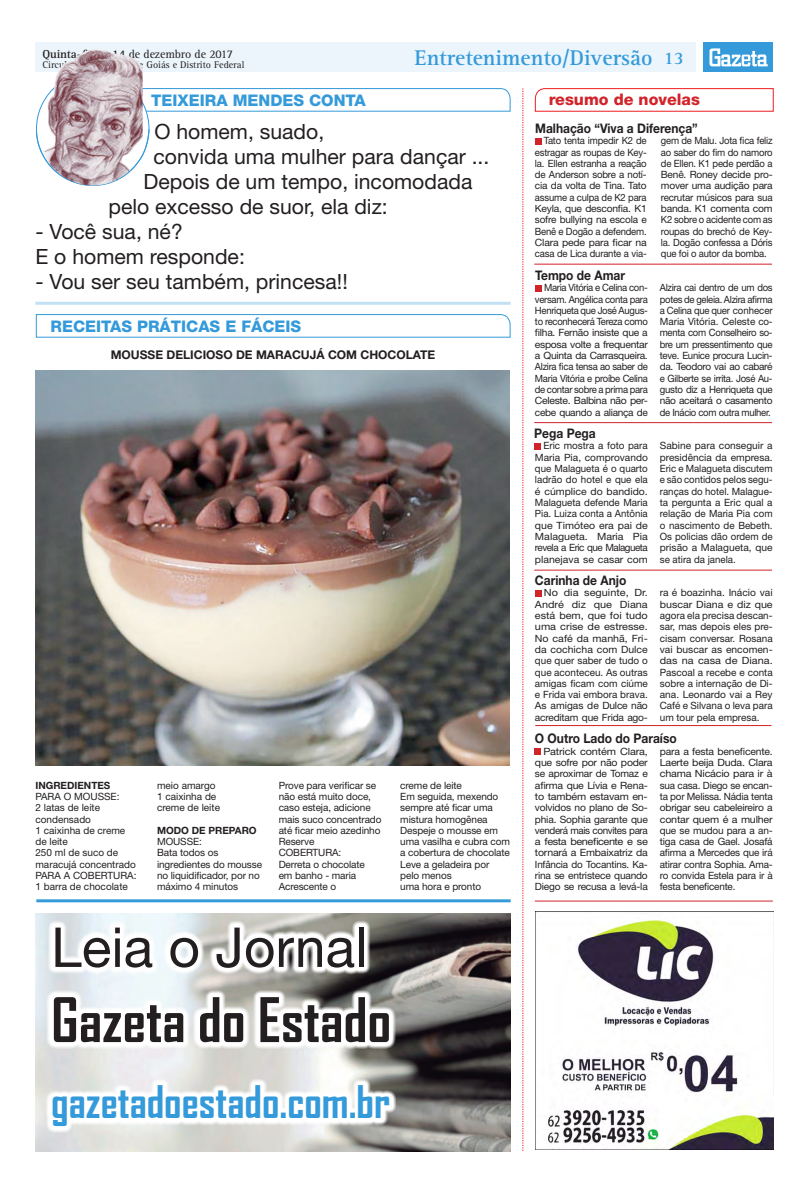
<style>
.page{position:relative;width:808px;height:1191px;background:#fff}
.page>*{position:absolute;margin:0;border:0;box-sizing:border-box;transform-origin:0 0}
.Legenda{font:700 58.8px "Agency FB";color:#231f20}
.Legenda-2{font:55.1px "Helvetica Neue";color:#231f20}
.Legenda-3{font:700 42.9px "Agency FB";color:#349ada}
.t1{font:700 22px "Rotis Serif";color:#349ada}
.txt_colunas{font:21px "Helvetica Neue";color:#231f20}
.t2{font:700 18px "Rotis Serif";color:#349ada}
.Coluna_nome{font:800 16px "Helvetica Neue";color:#349ada}
.Coluna_nome-2{font:800 16px "Helvetica Neue";color:#d1232a}
.t3{font:700 13.2px "Helvetica Neue";color:#231f20;scale:.91 1}
.Intertítulo{font:700 12px "Helvetica Neue";color:#231f20}
.t4{font:12px "Rotis Serif";letter-spacing:-.01em;color:#231f20}
.Curtas_Panorama{font:10px/11.3px "Helvetica Neue";letter-spacing:-.02em;color:#231f20;text-align:justify;scale:.95 1}
.Curtas_Panorama-2{font:10px/11.3px "Helvetica Neue";letter-spacing:-.02em;color:#231f20;text-align:justify}
.txt_colunas-2{font:10px/11.3px "Helvetica Neue";letter-spacing:-.01em;color:#231f20}
.Curtas_Panorama-3{font:10px/11.3px "Helvetica Neue";letter-spacing:-.02em;color:#231f20;text-align:justify;scale:1.09 1}
.Curtas_Panorama-4{font:10px/11.3px "Helvetica Neue";letter-spacing:-.02em;color:#231f20;text-align:justify;scale:1.04 1}
.t5{font:10px "Rotis Serif";color:#231f20}
.Intertítulo-2{font:700 10px "Helvetica Neue";color:#231f20}
.s1{font-weight:700}
</style>
<div class="page">
<div style="left:35px;top:43px;width:661px;height:29px;background:#ebf5fb"></div>
<div style="left:703px;top:43px;width:69px;height:29px;background:#349ada"></div>
<svg style="left:709px;top:48px;width:59px;height:18px"></svg>
<img style="left:536px;top:911px;width:238px;height:238px">
<img style="left:36px;top:913px;width:475px;height:238px">
<svg style="left:47px;top:920px;width:349px;height:128px"></svg>
<svg style="left:46px;top:1078px;width:350px;height:54px"></svg>
<hr style="left:36px;top:899px;width:475px;height:3px;background:#349ada">
<svg style="left:143px;top:88px;width:367px;height:23px"></svg>
<svg style="left:535px;top:88px;width:238px;height:23px"></svg>
<svg style="left:36px;top:314px;width:474px;height:23px"></svg>
<svg style="left:535px;top:138px;width:6px;height:6px"></svg>
<svg style="left:535px;top:285px;width:6px;height:6px"></svg>
<div style="left:534px;top:443px;width:7px;height:6px;background:#d1232a"></div>
<hr style="left:534px;top:264px;width:238px;height:1px;background:#d1232a">
<hr style="left:534px;top:422px;width:238px;height:1px;background:#d1232a">
<hr style="left:535px;top:725px;width:236px;height:1px;background:#d1232a">
<svg style="left:535px;top:590px;width:6px;height:6px"></svg>
<hr style="left:534px;top:570px;width:238px;height:1px;background:#d1232a">
<svg style="left:534px;top:748px;width:6px;height:6px"></svg>
<svg style="left:523px;top:88px;width:1px;height:1063px"></svg>
<hr style="left:35px;top:302px;width:475px;height:3px;background:#c2e1f4">
<svg style="left:36px;top:129px;width:113px;height:57px"></svg>
<img style="left:43px;top:49px;width:100px;height:136px">
<hr style="left:535px;top:900px;width:238px;height:1px;background:#d1232a">
<img style="left:35px;top:370px;width:475px;height:396px">
<p class="t4" style="left:43px;top:47px;width:192px"><span class="s1">Quinta-feira, 14</span> de dezembro de 2017</p>
<p class="t5" style="left:43px;top:59px;width:203px">Circulação no Estado de Goiás e Distrito Federal</p>
<p class="t1" style="left:414px;top:45px;width:240px">Entretenimento/Diversão</p>
<p class="t2" style="left:664px;top:48px;width:22px">13</p>
<p class="Coluna_nome" style="left:151px;top:91px;width:216px">TEIXEIRA MENDES CONTA</p>
<p class="txt_colunas" style="left:154px;top:119px;width:171px">O homem, suado,</p>
<p class="txt_colunas" style="left:153px;top:144px;width:337px">convida uma mulher para dançar ...</p>
<p class="txt_colunas" style="left:143px;top:169px;width:330px">Depois de um tempo, incomodada</p>
<p class="txt_colunas" style="left:108px;top:194px;width:281px">pelo excesso de suor, ela diz:</p>
<p class="txt_colunas" style="left:35px;top:219px;width:149px">- Você sua, né?</p>
<p class="txt_colunas" style="left:35px;top:244px;width:211px">E o homem responde:</p>
<p class="txt_colunas" style="left:35px;top:269px;width:314px">- Vou ser seu também, princesa!!</p>
<p class="Coluna_nome" style="left:51px;top:317px;width:252px">RECEITAS PRÁTICAS E FÁCEIS</p>
<p class="Intertítulo" style="left:111px;top:347px;width:326px">MOUSSE DELICIOSO DE MARACUJÁ COM CHOCOLATE</p>
<p class="Intertítulo-2" style="left:35px;top:779px;width:76px">INGREDIENTES</p>
<p class="txt_colunas-2" style="left:35px;top:790px;width:86px">PARA O MOUSSE:</p>
<p class="txt_colunas-2" style="left:35px;top:802px;width:66px">2 latas de leite condensado</p>
<p class="txt_colunas-2" style="left:35px;top:824px;width:91px">1 caixinha de creme</p>
<p class="txt_colunas-2" style="left:35px;top:835px;width:34px">de leite</p>
<p class="txt_colunas-2" style="left:35px;top:847px;width:102px">250 ml de suco de maracujá concentrado</p>
<p class="txt_colunas-2" style="left:35px;top:869px;width:103px">PARA A COBERTURA:</p>
<p class="txt_colunas-2" style="left:35px;top:881px;width:94px">1 barra de chocolate</p>
<p class="txt_colunas-2" style="left:157px;top:779px;width:60px">meio amargo</p>
<p class="txt_colunas-2" style="left:157px;top:790px;width:61px">1 caixinha de</p>
<p class="txt_colunas-2" style="left:157px;top:802px;width:64px">creme de leite</p>
<p class="Intertítulo-2" style="left:157px;top:824px;width:101px">MODO DE PREPARO</p>
<p class="txt_colunas-2" style="left:157px;top:835px;width:46px">MOUSSE:</p>
<p class="txt_colunas-2" style="left:157px;top:847px;width:106px">Bata todos os ingredientes do mousse no liquidificador, por no máximo 4 minutos</p>
<p class="txt_colunas-2" style="left:279px;top:779px;width:104px">Prove para verificar se não está muito doce, caso esteja, adicione mais suco concentrado até ficar meio azedinho</p>
<p class="txt_colunas-2" style="left:279px;top:835px;width:37px">Reserve</p>
<p class="txt_colunas-2" style="left:279px;top:847px;width:64px">COBERTURA:</p>
<p class="txt_colunas-2" style="left:279px;top:858px;width:88px">Derreta o chocolate</p>
<p class="txt_colunas-2" style="left:279px;top:869px;width:79px">em banho - maria</p>
<p class="txt_colunas-2" style="left:279px;top:881px;width:59px">Acrescente o</p>
<p class="txt_colunas-2" style="left:400px;top:779px;width:63px">creme de leite</p>
<p class="txt_colunas-2" style="left:400px;top:790px;width:100px">Em seguida, mexendo sempre até ficar uma mistura homogênea</p>
<p class="txt_colunas-2" style="left:400px;top:824px;width:111px">Despeje o mousse em uma vasilha e cubra com a cobertura de chocolate</p>
<p class="txt_colunas-2" style="left:400px;top:858px;width:91px">Leve a geladeira por pelo menos</p>
<p class="txt_colunas-2" style="left:400px;top:881px;width:82px">uma hora e pronto</p>
<p class="Legenda-2" style="left:51px;top:914px;width:318px">Leia o Jornal</p>
<p class="Legenda" style="left:51px;top:983px;width:342px">Gazeta do Estado</p>
<p class="Legenda-3" style="left:51px;top:1075px;width:341px">gazetadoestado.com.br</p>
<p class="Coluna_nome-2" style="left:549px;top:90px;width:153px">resumo de novelas</p>
<p class="t3" style="left:535px;top:120px;width:180px">Malhação “Viva a Diferença”</p>
<p class="Curtas_Panorama" style="left:535px;top:135px;width:119px;text-indent:9px">Tato tenta impedir K2 de estragar as roupas de Key&shy;la. Ellen estranha a reação de Anderson sobre a notí&shy;cia da volta de Tina. Tato assume a culpa de K2 para Keyla, que desconfia. K1 sofre bullying na escola e Benê e Dogão a defendem.<br>Clara pede para ficar na casa de Lica durante a via-</p>
<p class="Curtas_Panorama" style="left:661px;top:135px;width:119px">gem de Malu. Jota fica feliz ao saber do fim do namoro de Ellen. K1 pede perdão a Benê. Roney decide pro&shy;mover uma audição para recrutar músicos para sua banda. K1 comenta com K2 sobre o acidente com as roupas do brechó de Key&shy;la. Dogão confessa a Dóris que foi o autor da bomba.</p>
<p class="t3" style="left:535px;top:267px;width:100px">Tempo de Amar</p>
<p class="Curtas_Panorama" style="left:535px;top:282px;width:120px;text-indent:9px">Maria Vitória e Celina con&shy;versam. Angélica conta para Henriqueta que José Augus&shy;to reconhecerá Tereza como filha. Fernão insiste que a esposa volte a frequentar a Quinta da Carrasqueira.<br>Alzira fica tensa ao saber de Maria Vitória e proíbe Celina de contar sobre a prima para Celeste. Balbina não per&shy;cebe quando a aliança de</p>
<p class="Curtas_Panorama" style="left:660px;top:282px;width:120px">Alzira cai dentro de um dos potes de geleia. Alzira afirma a Celina que quer conhecer Maria Vitória. Celeste co&shy;menta com Conselheiro so&shy;bre um pressentimento que teve. Eunice procura Lucin&shy;da. Teodoro vai ao cabaré e Gilberte se irrita. José Au&shy;gusto diz a Henriqueta que não aceitará o casamento de Inácio com outra mulher.</p>
<p class="Curtas_Panorama-2" style="left:535px;top:440px;width:114px;text-indent:8px">Eric mostra a foto para Maria Pia, comprovando que Malagueta é o quarto ladrão do hotel e que ela é cúmplice do bandido.<br>Malagueta defende Maria Pia. Luiza conta a Antônia que Timóteo era pai de Malagueta. Maria Pia revela a Eric que Malagueta planejava se casar com</p>
<p class="Curtas_Panorama-2" style="left:660px;top:440px;width:114px">Sabine para conseguir a presidência da empresa.<br>Eric e Malagueta discutem e são contidos pelos segu&shy;ranças do hotel. Malague&shy;ta pergunta a Eric qual a relação de Maria Pia com o nascimento de Bebeth.<br>Os policias dão ordem de prisão a Malagueta, que se atira da janela.</p>
<p class="t3" style="left:535px;top:572px;width:102px">Carinha de Anjo</p>
<p class="Curtas_Panorama-3" style="left:535px;top:587px;width:105px;text-indent:9px">No dia seguinte, Dr.<br>André diz que Diana está bem, que foi tudo uma crise de estresse.<br>No café da manhã, Fri&shy;da cochicha com Dulce que quer saber de tudo o que aconteceu. As outras amigas ficam com ciúme e Frida vai embora brava.<br>As amigas de Dulce não acreditam que Frida ago-</p>
<p class="Curtas_Panorama-2" style="left:660px;top:587px;width:114px">ra é boazinha. Inácio vai buscar Diana e diz que agora ela precisa descan&shy;sar, mas depois eles pre&shy;cisam conversar. Rosana vai buscar as encomen&shy;das na casa de Diana.<br>Pascoal a recebe e conta sobre a internação de Di&shy;ana. Leonardo vai a Rey Café e Silvana o leva para um tour pela empresa.</p>
<p class="t3" style="left:535px;top:730px;width:157px">O Outro Lado do Paraíso</p>
<p class="Curtas_Panorama-3" style="left:535px;top:745px;width:105px;text-indent:8px">Patrick contém Clara, que sofre por não poder se aproximar de Tomaz e afirma que Lívia e Rena&shy;to também estavam en&shy;volvidos no plano de So&shy;phia. Sophia garante que venderá mais convites para a festa beneficente e se tornará a Embaixatriz da Infância do Tocantins. Ka&shy;rina se entristece quando Diego se recusa a levá-la</p>
<p class="Curtas_Panorama-4" style="left:660px;top:745px;width:110px">para a festa beneficente.<br>Laerte beija Duda. Clara chama Nicácio para ir à sua casa. Diego se encan&shy;ta por Melissa. Nádia tenta obrigar seu cabeleireiro a contar quem é a mulher que se mudou para a an&shy;tiga casa de Gael. Josafá afirma a Mercedes que irá atirar contra Sophia. Ama&shy;ro convida Estela para ir à festa beneficente.</p>
<p class="t3" style="left:534px;top:425px;width:69px">Pega Pega</p>
</div>
